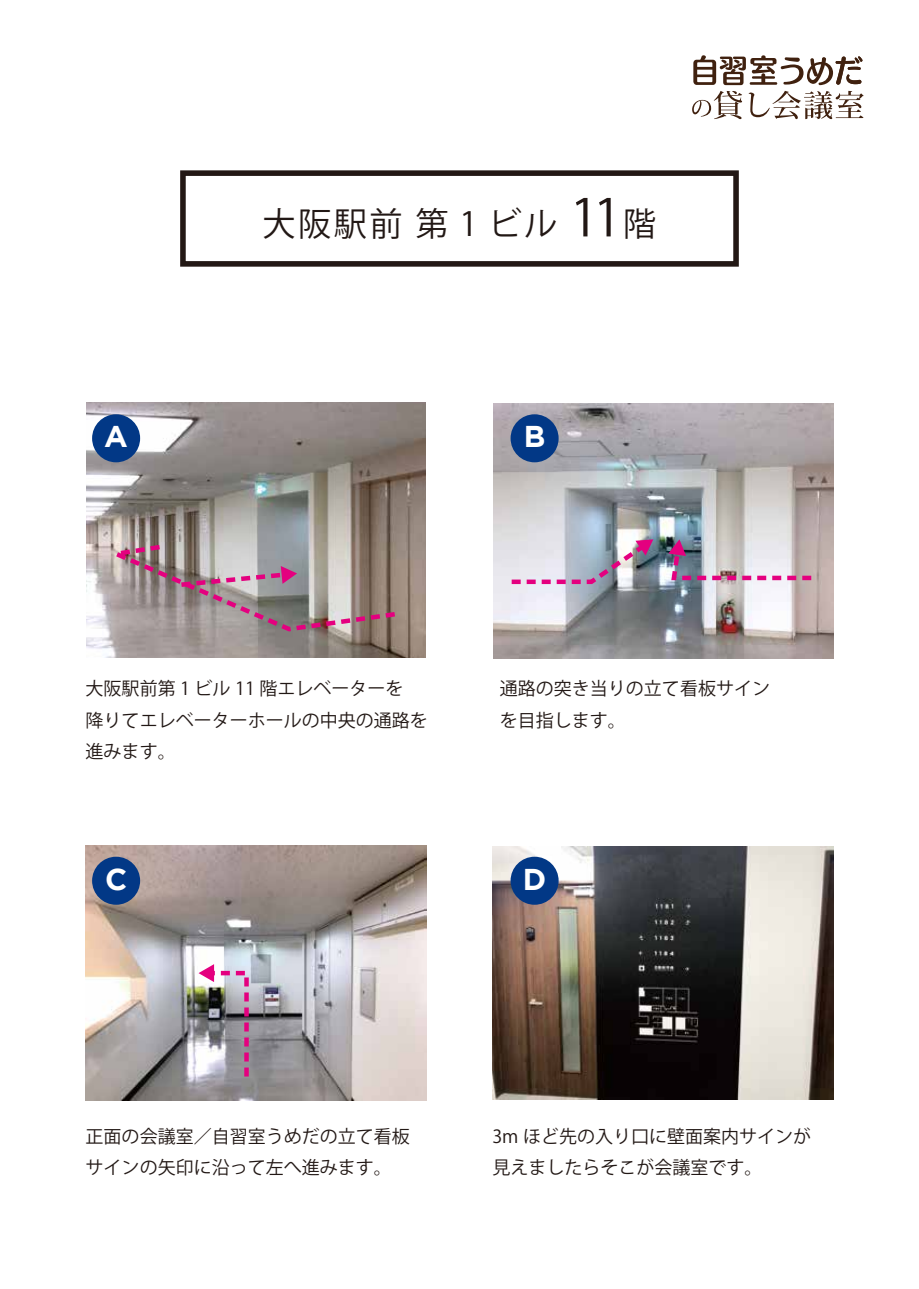
<style>
.page{position:relative;width:919px;height:1289px;background:#fff}
.page>*{position:absolute;margin:0;border:0;box-sizing:border-box;transform-origin:0 0}
.t1{font:33.15px "Koz Go Pr 6 N";letter-spacing:.075em;color:#221815}
.t2{font:700 30px "Gotham";color:#fff}
.t3{font:18px/31.5px "Koz Go Pr 6 N";color:#221815}
.s1{font-size:51.45px}
</style>
<div class="page">
<img style="left:86px;top:402px;width:339px;height:255px">
<div style="left:180px;top:170px;width:558px;height:97px;border:6px solid #231815"></div>
<img style="left:492px;top:846px;width:341px;height:253px">
<img style="left:86px;top:845px;width:340px;height:255px">
<img style="left:493px;top:403px;width:340px;height:255px">
<div style="left:92px;top:414px;width:48px;height:48px;background:#023886;border-radius:50%"></div>
<div style="left:510px;top:414px;width:48px;height:48px;background:#023886;border-radius:50%"></div>
<div style="left:92px;top:856px;width:48px;height:48px;background:#023886;border-radius:50%"></div>
<div style="left:510px;top:856px;width:48px;height:48px;background:#023886;border-radius:50%"></div>
<svg style="left:100px;top:542px;width:302px;height:91px;background:#a59395"></svg>
<svg style="left:507px;top:539px;width:146px;height:47px;background:#c1b6c7"></svg>
<svg style="left:668px;top:539px;width:147px;height:43px;background:#c2aebd"></svg>
<img style="left:198px;top:964px;width:53px;height:116px">
<svg style="left:692px;top:91px;width:50px;height:28px"></svg>
<svg style="left:748px;top:91px;width:115px;height:28px"></svg>
<svg style="left:693px;top:55px;width:169px;height:30px"></svg>
<h1 class="t1" style="left:262px;top:205px;width:395px">大阪駅前 第 1 ビル <span class="s1">11</span> 階</h1>
<h2 class="t2" style="left:104px;top:419px;width:25px">A</h2>
<h2 class="t2" style="left:523px;top:419px;width:23px">B</h2>
<p class="t3" style="left:86px;top:673px;width:344px">大阪駅前第 1 ビル 11 階エレベーターを<br>降りてエレベーターホールの中央の通路を進みます。</p>
<p class="t3" style="left:500px;top:673px;width:271px">通路の突き当りの立て看板サインを目指します。</p>
<h2 class="t2" style="left:105px;top:861px;width:24px">C</h2>
<h2 class="t2" style="left:523px;top:861px;width:25px">D</h2>
<p class="t3" style="left:86px;top:1120px;width:326px">正面の会議室／自習室うめだの立て看板サインの矢印に沿って左へ進みます。</p>
<p class="t3" style="left:492px;top:1120px;width:320px">3m ほど先の入り口に壁面案内サインが見えましたらそこが会議室です。</p>
</div>
